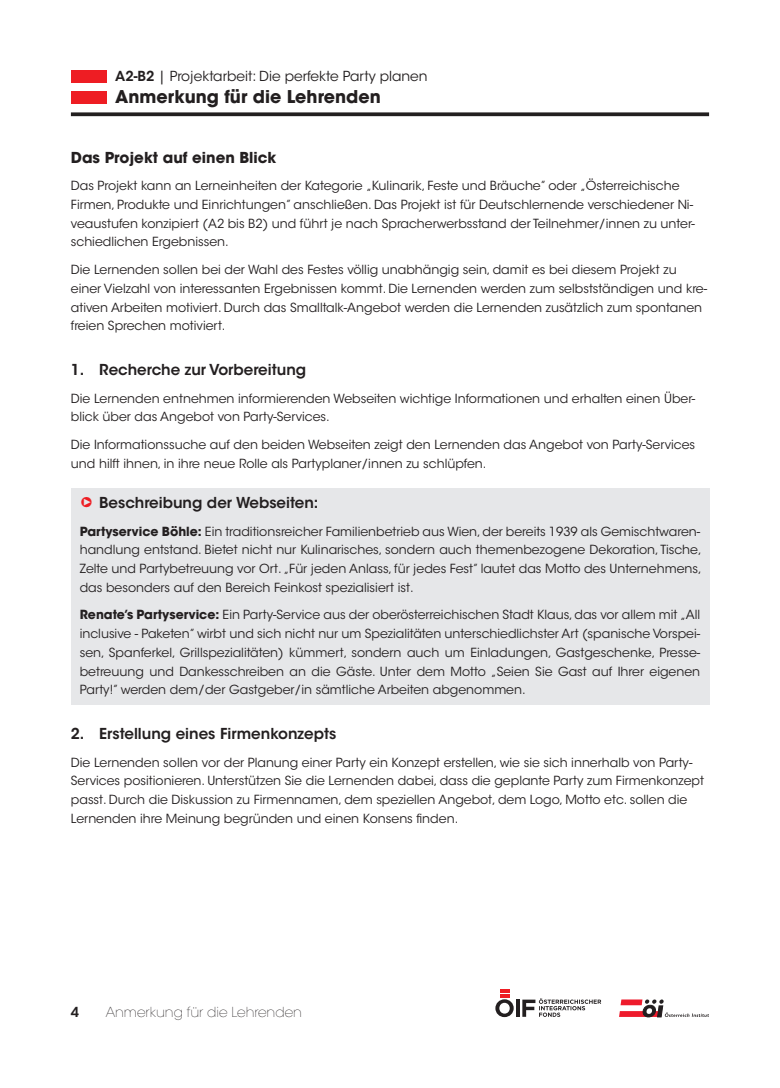
<style>
.page{position:relative;width:780px;height:1088px;background:#fff}
.page>*{position:absolute;margin:0;border:0;box-sizing:border-box;transform-origin:0 0}
.t1{font:700 17.5px "ITC Avant Garde Std";color:#231f20}
.t2{font:600 15px "ITC Avant Garde Std";color:#231f20}
.t3{font:700 15px "ITC Avant Garde Std";color:#231f20}
.t4{font:13.75px "ITC Avant Garde Std";color:#231f20}
.t5{font:200 13.75px "ITC Avant Garde Std";color:#231f20}
.t6{font:600 13.75px "ITC Avant Garde Std";color:#231f20}
.t7{font:12.5px/18.8px "ITC Avant Garde Std";color:#231f20}
.s1{font-weight:600}
.s2{color:#ee1d23}
.s3{font-weight:700}
</style>
<div class="page">
<svg style="left:516px;top:999px;width:3px;height:18px"></svg>
<svg style="left:495px;top:989px;width:18px;height:28px"></svg>
<svg style="left:522px;top:998px;width:79px;height:19px"></svg>
<svg style="left:619px;top:999px;width:90px;height:18px"></svg>
<div style="left:71px;top:91px;width:35px;height:12px;background:#ee1d23"></div>
<div style="left:71px;top:71px;width:35px;height:12px;background:#ee1d23"></div>
<svg style="left:71px;top:112px;width:638px;height:4px;background:#393636"></svg>
<div style="left:71px;top:488px;width:638px;height:31px;background:#e6e7e9"></div>
<div style="left:71px;top:517px;width:638px;height:85px;background:#e6e7e9"></div>
<div style="left:71px;top:601px;width:638px;height:104px;background:#e6e7e9"></div>
<p class="t4" style="left:115px;top:68px;width:314px"><span class="s1">A2-B2</span> | Projektarbeit: Die perfekte Party planen</p>
<h1 class="t1" style="left:115px;top:86px;width:267px">Anmerkung für die Lehrenden</h1>
<p class="t3" style="left:71px;top:147px;width:207px">Das Projekt auf einen Blick</p>
<p class="t7" style="left:71px;top:176px;width:625px">Das Projekt kann an Lerneinheiten der Kategorie „Kulinarik, Feste und Bräuche” oder „Österreichische Firmen, Produkte und Einrichtungen” anschließen. Das Projekt ist für Deutschlernende verschiedener Ni&shy;veaustufen konzipiert (A2 bis B2) und führt je nach Spracherwerbsstand der Teilnehmer/innen zu unter&shy;schiedlichen Ergebnissen.</p>
<p class="t7" style="left:71px;top:260px;width:637px">Die Lernenden sollen bei der Wahl des Festes völlig unabhängig sein, damit es bei diesem Projekt zu einer Vielzahl von interessanten Ergebnissen kommt. Die Lernenden werden zum selbstständigen und kre&shy;ativen Arbeiten motiviert. Durch das Smalltalk-Angebot werden die Lernenden zusätzlich zum spontanen freien Sprechen motiviert.</p>
<p class="t2" style="left:71px;top:360px;width:237px">1. Recherche zur Vorbereitung</p>
<p class="t7" style="left:71px;top:389px;width:625px">Die Lernenden entnehmen informierenden Webseiten wichtige Informationen und erhalten einen Über&shy;blick über das Angebot von Party-Services.</p>
<p class="t7" style="left:71px;top:435px;width:625px">Die Informationssuche auf den beiden Webseiten zeigt den Lernenden das Angebot von Party-Services und hilft ihnen, in ihre neue Rolle als Partyplaner/innen zu schlüpfen.</p>
<p class="t2" style="left:80px;top:493px;width:240px"><span class="s2">❑</span> Beschreibung der Webseiten:</p>
<p class="t7" style="left:80px;top:522px;width:623px;text-align:justify"><span class="s3">Partyservice Böhle:</span> Ein traditionsreicher Familienbetrieb aus Wien, der bereits 1939 als Gemischtwaren&shy;handlung entstand. Bietet nicht nur Kulinarisches, sondern auch themenbezogene Dekoration, Tische, Zelte und Partybetreuung vor Ort. „Für jeden Anlass, für jedes Fest” lautet das Motto des Unternehmens, das besonders auf den Bereich Feinkost spezialisiert ist.</p>
<p class="t7" style="left:80px;top:606px;width:622px;text-align:justify"><span class="s3">Renate’s Partyservice:</span> Ein Party-Service aus der oberösterreichischen Stadt Klaus, das vor allem mit „All inclusive - Paketen” wirbt und sich nicht nur um Spezialitäten unterschiedlichster Art (spanische Vorspei&shy;sen, Spanferkel, Grillspezialitäten) kümmert, sondern auch um Einladungen, Gastgeschenke, Presse&shy;betreuung und Dankesschreiben an die Gäste. Unter dem Motto „Seien Sie Gast auf Ihrer eigenen Party!” werden dem/der Gastgeber/in sämtliche Arbeiten abgenommen.</p>
<p class="t2" style="left:71px;top:724px;width:267px">2. Erstellung eines Firmenkonzepts</p>
<p class="t7" style="left:71px;top:753px;width:634px">Die Lernenden sollen vor der Planung einer Party ein Konzept erstellen, wie sie sich innerhalb von Party-Services positionieren. Unterstützen Sie die Lernenden dabei, dass die geplante Party zum Firmenkonzept passt. Durch die Diskussion zu Firmennamen, dem speziellen Angebot, dem Logo, Motto etc. sollen die Lernenden ihre Meinung begründen und einen Konsens finden.</p>
<p class="t6" style="left:71px;top:1003px;width:10px">4</p>
<p class="t5" style="left:106px;top:1004px;width:198px">Anmerkung für die Lehrenden</p>
</div>
